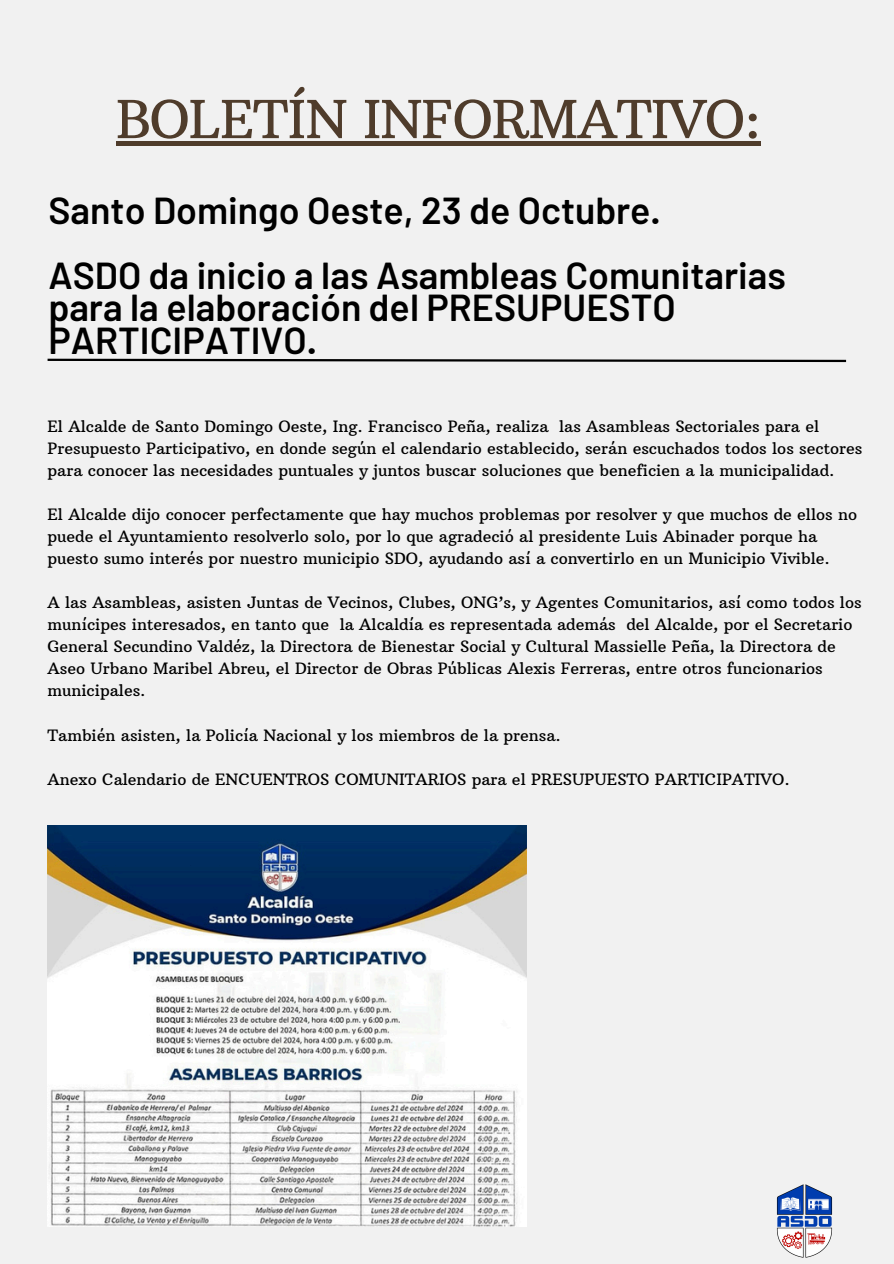
<style>
.page{position:relative;width:894px;height:1264px;background:#fff}
.page>*{position:absolute;margin:0;border:0;box-sizing:border-box;transform-origin:0 0}
.t1{font:52.2px "Arbutus Slab";letter-spacing:-.02em;color:#4f3c2b}
.t2{font:600 37.5px/32.7px "Barlow";color:#000}
.t3{font:15.9px/22px "Arbutus Slab";color:#000}
</style>
<div class="page">
<div style="left:0;top:0;width:893px;height:1263px;background:#f1f1f1"></div>
<img style="left:776px;top:1184px;width:57px;height:74px">
<svg style="left:47px;top:358px;width:800px;height:5px"></svg>
<img style="left:48px;top:825px;width:478px;height:401px">
<div style="left:116px;top:141px;width:644px;height:5px;background:#4f3c2b"></div>
<h1 class="t1" style="left:116px;top:87px;width:646px">BOLETÍN INFORMATIVO:</h1>
<h2 class="t2" style="left:48px;top:192px;width:613px">Santo Domingo Oeste, 23 de Octubre.</h2>
<h2 class="t2" style="left:48px;top:257px;width:738px">ASDO da inicio a las Asambleas Comunitarias para la elaboración del PRESUPUESTO<br>PARTICIPATIVO.</h2>
<p class="t3" style="left:48px;top:415px;width:816px">El Alcalde de Santo Domingo Oeste, Ing. Francisco Peña, realiza las Asambleas Sectoriales para el<br>Presupuesto Participativo, en donde según el calendario establecido, serán escuchados todos los sectores para conocer las necesidades puntuales y juntos buscar soluciones que beneficien a la municipalidad.</p>
<p class="t3" style="left:48px;top:503px;width:810px">El Alcalde dijo conocer perfectamente que hay muchos problemas por resolver y que muchos de ellos no puede el Ayuntamiento resolverlo solo, por lo que agradeció al presidente Luis Abinader porque ha puesto sumo interés por nuestro municipio SDO, ayudando así a convertirlo en un Municipio Vivible.</p>
<p class="t3" style="left:48px;top:591px;width:815px">A las Asambleas, asisten Juntas de Vecinos, Clubes, ONG’s, y Agentes Comunitarios, así como todos los munícipes interesados, en tanto que la Alcaldía es representada además del Alcalde, por el Secretario General Secundino Valdéz, la Directora de Bienestar Social y Cultural Massielle Peña, la Directora de Aseo Urbano Maribel Abreu, el Director de Obras Públicas Alexis Ferreras, entre otros funcionarios municipales.</p>
<p class="t3" style="left:48px;top:724px;width:514px">También asisten, la Policía Nacional y los miembros de la prensa.</p>
<p class="t3" style="left:48px;top:768px;width:743px">Anexo Calendario de ENCUENTROS COMUNITARIOS para el PRESUPUESTO PARTICIPATIVO.</p>
</div>
